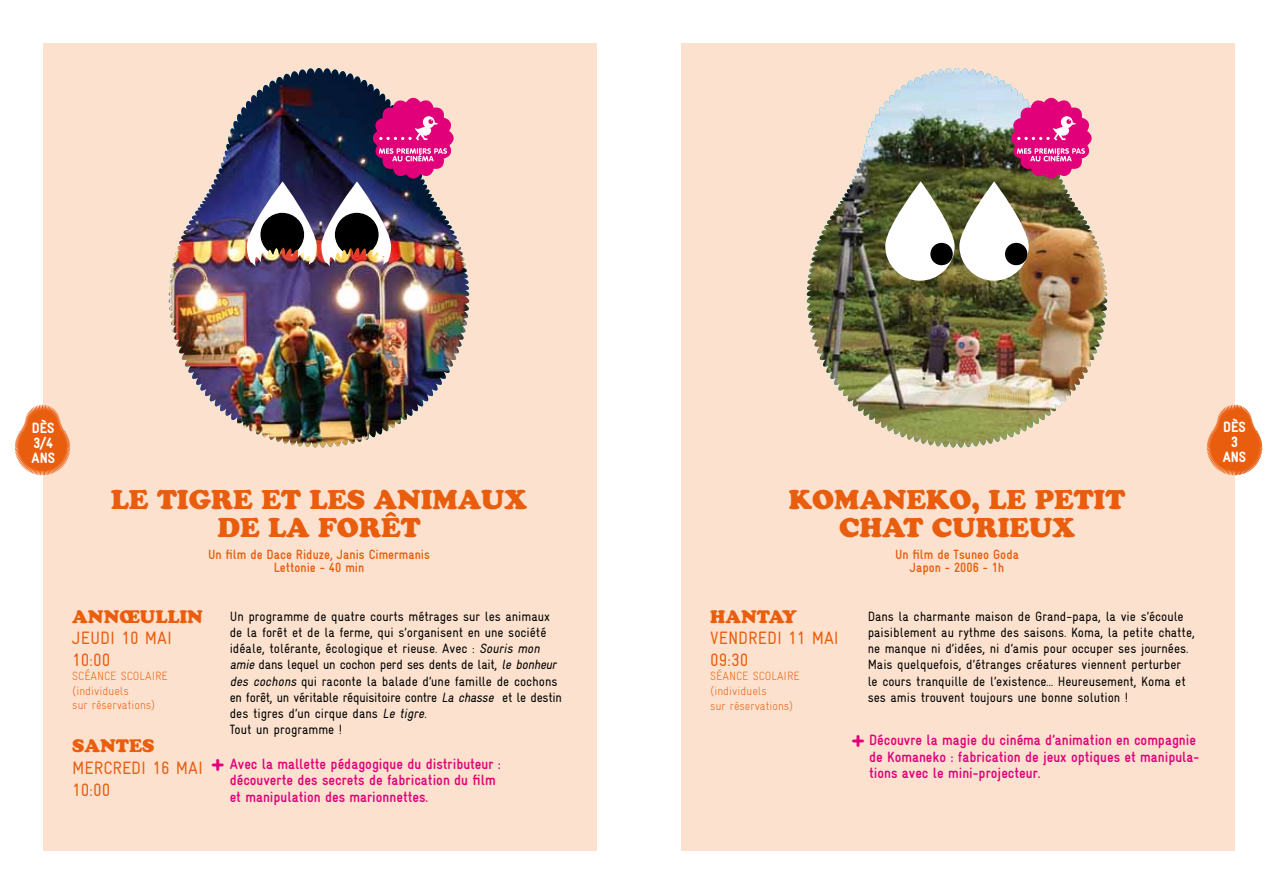
<style>
.page{position:relative;width:1276px;height:893px;background:#fff}
.page>*{position:absolute;margin:0;border:0;box-sizing:border-box;transform-origin:0 0}
.t1{font:700 condensed 30px "Gravur";color:#e2007a}
.t2{font:27px/28.5px "Cooper Black Std";color:#e95d0f;text-align:center}
.t3{font:condensed 18px/21.6px "Gravur";color:#e95d0f}
.t4{font:18px "Cooper Black Std";color:#e95d0f}
.t5{font:700 condensed 15px/16.5px "Gravur";color:#e2007a}
.t6{font:900 condensed 15px/15px "Gravur";color:#fff}
.t7{font:condensed 13.5px/16.2px "Gravur";color:#000}
.t8{font:700 condensed 13.5px/13.2px "Gravur";color:#e95d0f;text-align:center}
.t9{font:300 condensed 12px/14.4px "Gravur";color:#e95d0f}
.s1{font-style:italic}
</style>
<div class="page">
<div style="left:43px;top:43px;width:553px;height:807px;background:#fce2ce"></div>
<svg style="left:14px;top:404px;width:57px;height:72px"></svg>
<img style="left:455px;top:235px;width:15px;height:125px">
<img style="left:168px;top:68px;width:287px;height:380px">
<img style="left:247px;top:96px;width:208px;height:170px">
<div style="left:680px;top:43px;width:554px;height:807px;background:#fce2ce"></div>
<svg style="left:1206px;top:402px;width:57px;height:76px"></svg>
<img style="left:806px;top:68px;width:302px;height:380px">
<svg style="left:1009px;top:96px;width:84px;height:84px"></svg>
<svg style="left:959px;top:181px;width:69px;height:100px;background:#d4d3c8"></svg>
<svg style="left:885px;top:181px;width:70px;height:100px;background:#cfd1c5"></svg>
<div style="left:930px;top:243px;width:22px;height:22px;background:#000;border-radius:50%"></div>
<div style="left:1005px;top:243px;width:22px;height:22px;background:#000;border-radius:50%"></div>
<p class="t6" style="left:32px;top:420px;width:25px">DÈS<br>3/4<br>ANS</p>
<h2 class="t2" style="left:111px;top:485px;width:417px">LE TIGRE ET LES ANIMAUX<br>DE LA FORÊT</h2>
<p class="t8" style="left:208px;top:548px;width:223px">Un film de Dace Riduze, Janis Cimermanis<br>Lettonie - 40 min</p>
<p class="t7" style="left:230px;top:608px;width:334px">Un programme de quatre courts métrages sur les animaux de la forêt et de la ferme, qui s’organisent en une société idéale, tolérante, écologique et rieuse. Avec : <span class="s1">Souris mon amie</span> dans lequel un cochon perd ses dents de lait, <span class="s1">le bonheur des cochons</span> qui raconte la balade d’une famille de cochons en forêt, un véritable réquisitoire contre <span class="s1">La chasse</span> et le destin des tigres d’un cirque dans <span class="s1">Le tigre</span>.<br>Tout un programme !</p>
<p class="t5" style="left:230px;top:755px;width:273px">Avec la mallette pédagogique du distributeur : découverte des secrets de fabrication du film et manipulation des marionnettes.</p>
<h3 class="t4" style="left:72px;top:606px;width:82px">ANNŒULLIN</h3>
<h3 class="t3" style="left:72px;top:627px;width:82px">JEUDI 10 mai<br>10:00</h3>
<p class="t9" style="left:72px;top:669px;width:85px">SCÉAN CE SCO LAIRE (individuels<br>sur réservations)</p>
<h3 class="t4" style="left:72px;top:735px;width:84px">SANTES</h3>
<h3 class="t3" style="left:72px;top:757px;width:113px">MERCREDI 16 mai<br>10:00</h3>
<h1 class="t1" style="left:211px;top:746px;width:16px">+</h1>
<h2 class="t2" style="left:788px;top:485px;width:338px">KOMANEKO, LE PETIT<br>CHAT CURIEUX</h2>
<h3 class="t4" style="left:710px;top:606px;width:88px">HANTAY</h3>
<h3 class="t3" style="left:710px;top:627px;width:111px">VENDREDI 11 mai<br>09:30</h3>
<p class="t9" style="left:710px;top:669px;width:91px">Séance scolaire (individuels</p>
<p class="t9" style="left:710px;top:699px;width:85px">sur réservations)</p>
<p class="t8" style="left:895px;top:548px;width:125px">Un film de Tsuneo Goda<br>Japon - 2006 - 1h</p>
<p class="t7" style="left:867px;top:608px;width:329px">Dans la charmante maison de Grand-papa, la vie s’écoule paisiblement au rythme des saisons. Koma, la petite chatte, ne manque ni d’idées, ni d’amis pour occuper ses journées.</p>
<p class="t7" style="left:867px;top:673px;width:319px">le cours tranquille de l’existence… Heureusement, Koma et ses amis trouvent toujours une bonne solution !</p>
<p class="t5" style="left:869px;top:732px;width:332px">Découvre la magie du cinéma d’animation en compagnie de Komaneko : fabrication de jeux optiques et manipula&shy;tions avec le mini-projecteur.</p>
<p class="t7" style="left:867px;top:657px;width:330px">Mais quelquefois, d’étranges créatures viennent perturber le cours tranquille de l’existence… Heureusem nt, Koma et ses amis trouvent toujours ne bonne soluti n.</p>
<h1 class="t1" style="left:851px;top:722px;width:16px">+</h1>
<p class="t6" style="left:1222px;top:419px;width:25px;text-align:center">DÈS<br>3<br>ANS</p>
</div>
